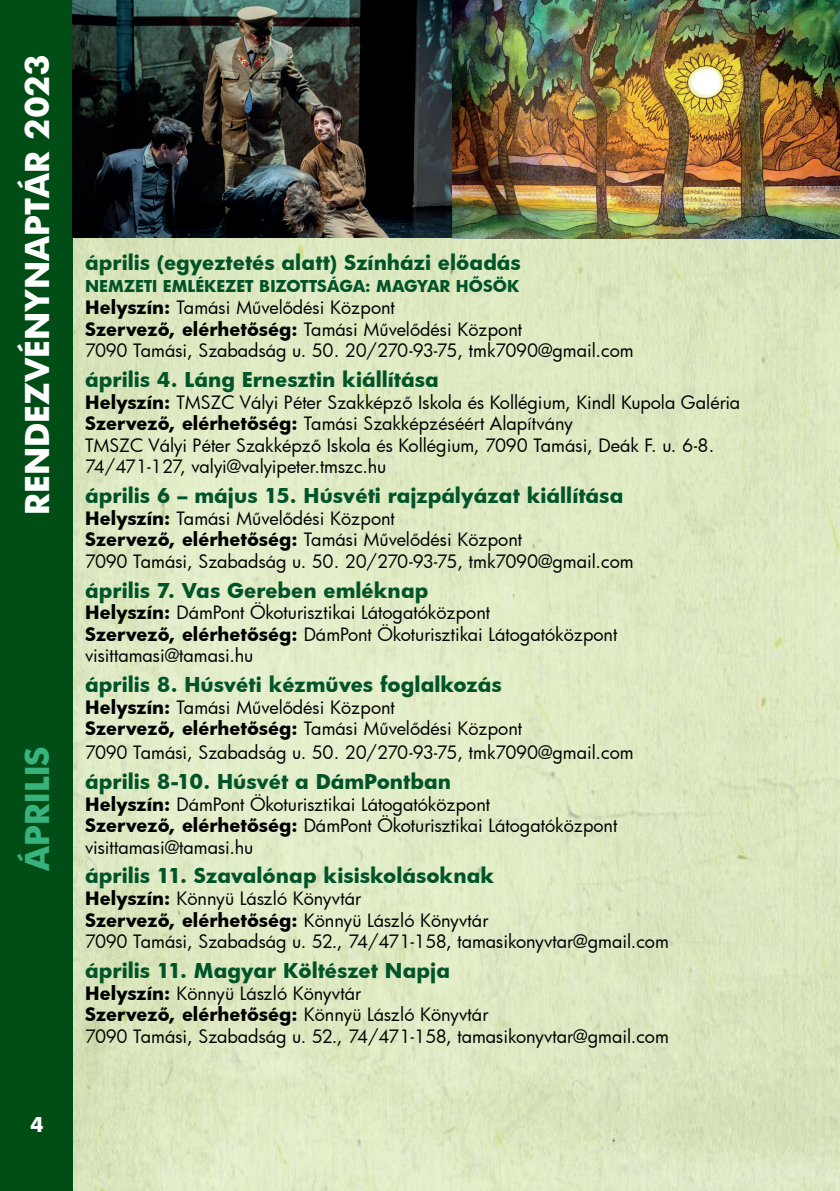
<style>
.page{position:relative;width:840px;height:1191px;background:#fff}
.page>*{position:absolute;margin:0;border:0;box-sizing:border-box;transform-origin:0 0}
.t1{font:700 32px "Futura";color:#fff}
.t2{font:700 32px "Futura";letter-spacing:.005em;color:#38b37e}
.t3{font:700 20px "Futura";color:#005428}
.t4{font:700 20px "Futura";color:#fff}
.t5{font:18px/21.6px "Futura";color:#000}
.t6{font:700 16px "Futura";color:#005428}
.s1{font-weight:700}
</style>
<div class="page">
<img style="left:73px;top:238px;width:766px;height:953px">
<div style="left:0;top:0;width:73px;height:1191px;background:#004e16"></div>
<img style="left:73px;top:0;width:766px;height:238px">
<h1 class="t1" style="left:15px;top:514px;width:462px;rotate:-90deg">RENDEZVÉNYNAPTÁR 2023</h1>
<h1 class="t2" style="left:15px;top:871px;width:127px;rotate:-90deg">ÁPRILIS</h1>
<p class="t4" style="left:30px;top:1111px;width:15px">4</p>
<p class="t3" style="left:85px;top:249px;width:437px">április (egyeztetés alatt) Színházi előadás</p>
<p class="t6" style="left:85px;top:275px;width:435px">NEMZETI EMLÉKEZET BIZOTTSÁGA: MAGYAR HŐSÖK</p>
<p class="t5" style="left:85px;top:296px;width:549px"><span class="s1">Helyszín:</span> Tamási Művelődési Központ<br><span class="s1">Szervező, elérhetőség:</span> Tamási Művelődési Központ<br>7090 Tamási, Szabadság u. 50. 20/270-93-75, tmk7090@gmail.com</p>
<p class="t3" style="left:85px;top:365px;width:355px">április 4. Láng Ernesztin kiállítása</p>
<p class="t5" style="left:85px;top:391px;width:656px"><span class="s1">Helyszín:</span> TMSZC Vályi Péter Szakképző Iskola és Kollégium, Kindl Kupola Galéria <span class="s1">Szervező, elérhetőség:</span> Tamási Szakképzéséért Alapítvány<br>TMSZC Vályi Péter Szakképző Iskola és Kollégium, 7090 Tamási, Deák F. u. 6-8.<br>74/471-127, valyi@valyipeter.tmszc.hu</p>
<p class="t3" style="left:85px;top:481px;width:539px">április 6 – május 15. Húsvéti rajzpályázat kiállítása</p>
<p class="t5" style="left:85px;top:507px;width:549px"><span class="s1">Helyszín:</span> Tamási Művelődési Központ<br><span class="s1">Szervező, elérhetőség:</span> Tamási Művelődési Központ<br>7090 Tamási, Szabadság u. 50. 20/270-93-75, tmk7090@gmail.com</p>
<p class="t3" style="left:85px;top:576px;width:344px">április 7. Vas Gereben emléknap</p>
<p class="t5" style="left:85px;top:601px;width:533px"><span class="s1">Helyszín:</span> DámPont Ökoturisztikai Látogatóközpont<br><span class="s1">Szervező, elérhetőség:</span> DámPont Ökoturisztikai Látogatóközpont visittamasi@tamasi.hu</p>
<p class="t3" style="left:85px;top:670px;width:418px">április 8. Húsvéti kézműves foglalkozás</p>
<p class="t5" style="left:85px;top:696px;width:438px"><span class="s1">Helyszín:</span> Tamási Művelődési Központ<br><span class="s1">Szervező, elérhetőség:</span> Tamási Művelődési Központ</p>
<p class="t5" style="left:85px;top:741px;width:549px">7090 Tamási, Szabadság u. 50. 20/270-93-75, tmk7090@gmail.com</p>
<p class="t3" style="left:85px;top:767px;width:367px">április 8-10. Húsvét a DámPontban</p>
<p class="t5" style="left:85px;top:793px;width:533px"><span class="s1">Helyszín:</span> DámPont Ökoturisztikai Látogatóközpont<br><span class="s1">Szervező, elérhetőség:</span> DámPont Ökoturisztikai Látogatóközpont visittamasi@tamasi.hu</p>
<p class="t3" style="left:85px;top:862px;width:410px">április 11. Szavalónap kisiskolásoknak</p>
<p class="t5" style="left:85px;top:887px;width:585px"><span class="s1">Helyszín:</span> Könnyü László Könyvtár<br><span class="s1">Szervező, elérhetőség:</span> Könnyü László Könyvtár<br>7090 Tamási, Szabadság u. 52., 74/471-158, tamasikonyvtar@gmail.com</p>
<p class="t3" style="left:85px;top:956px;width:366px">április 11. Magyar Költészet Napja</p>
<p class="t5" style="left:85px;top:981px;width:585px"><span class="s1">Helyszín:</span> Könnyü László Könyvtár<br><span class="s1">Szervező, elérhetőség:</span> Könnyü László Könyvtár<br>7090 Tamási, Szabadság u. 52., 74/471-158, tamasikonyvtar@gmail.com</p>
</div>
